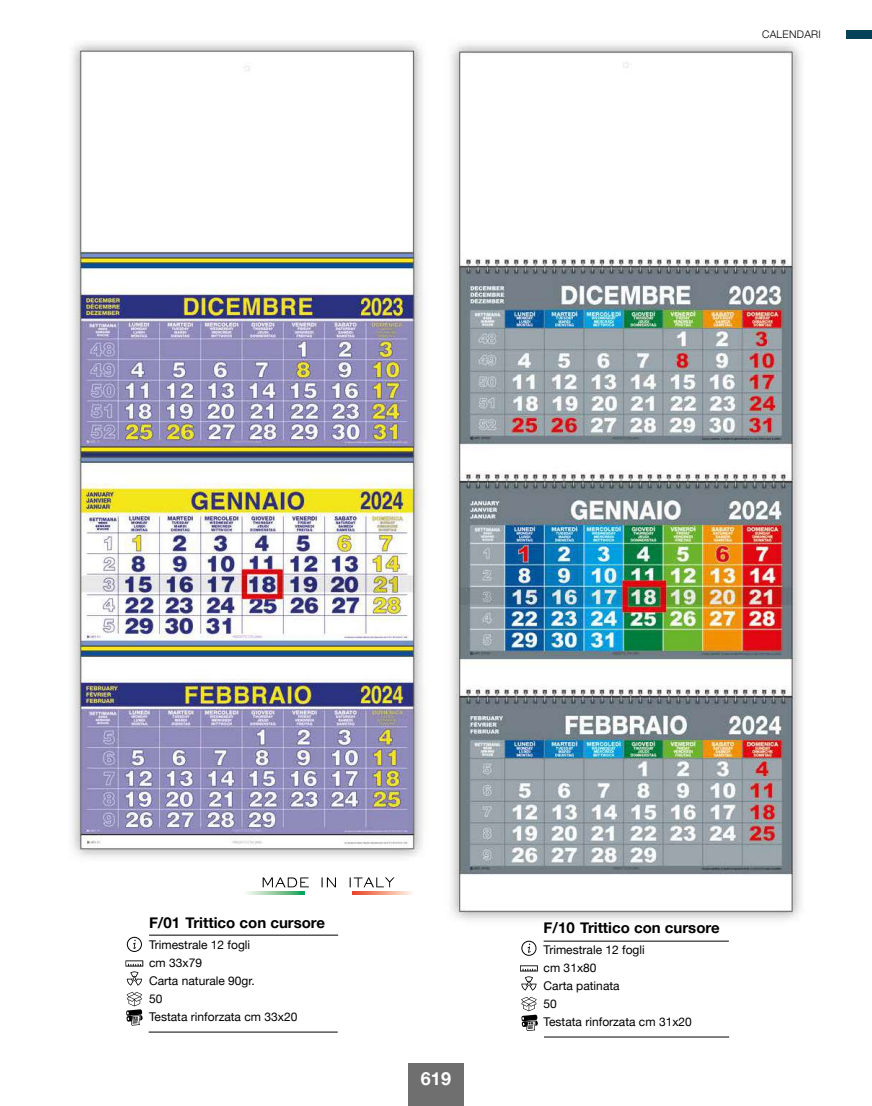
<style>
.page{position:relative;width:872px;height:1106px;background:#fff}
.page>*{position:absolute;margin:0;border:0;box-sizing:border-box;transform-origin:0 0}
.t1{font:700 18px "Helvetica Neue";color:#fff}
.t2{font:700 15px "Helvetica Neue";color:#000}
.t3{font:12px/18px "Helvetica Neue";color:#000}
.t4{font:300 10.5px "Helvetica Neue";letter-spacing:.03em;color:#000}
</style>
<div class="page">
<img style="left:72px;top:38px;width:800px;height:1068px">
<svg style="left:125px;top:960px;width:18px;height:25px"></svg>
<svg style="left:127px;top:936px;width:15px;height:16px"></svg>
<hr style="left:149px;top:934px;width:189px;height:1px;background:#000">
<svg style="left:126px;top:991px;width:17px;height:34px"></svg>
<hr style="left:149px;top:1031px;width:189px;height:1px;background:#000">
<svg style="left:243px;top:877px;width:171px;height:17px"></svg>
<svg style="left:520px;top:965px;width:18px;height:25px"></svg>
<svg style="left:521px;top:940px;width:15px;height:15px"></svg>
<hr style="left:543px;top:940px;width:186px;height:1px;background:#000">
<svg style="left:521px;top:996px;width:17px;height:35px"></svg>
<hr style="left:544px;top:1036px;width:185px;height:1px;background:#000">
<div style="left:846px;top:30px;width:26px;height:8px;background:#054257"></div>
<div style="left:408px;top:1063px;width:55px;height:43px;background:#706f6f"></div>
<p class="t4" style="left:762px;top:26px;width:60px">CALENDARI</p>
<p class="t2" style="left:149px;top:911px;width:177px">F/01 Trittico con cursore</p>
<p class="t3" style="left:149px;top:936px;width:150px">Trimestrale 12 fogli<br>cm 33x79<br>Carta naturale 90gr.<br>50<br>Testata rinforzata cm 33x20</p>
<h1 class="t1" style="left:421px;top:1064px;width:32px">619</h1>
<p class="t2" style="left:543px;top:916px;width:177px">F/10 Trittico con cursore</p>
<p class="t3" style="left:543px;top:941px;width:150px">Trimestrale 12 fogli<br>cm 31x80<br>Carta patinata<br>50<br>Testata rinforzata cm 31x20</p>
</div>
